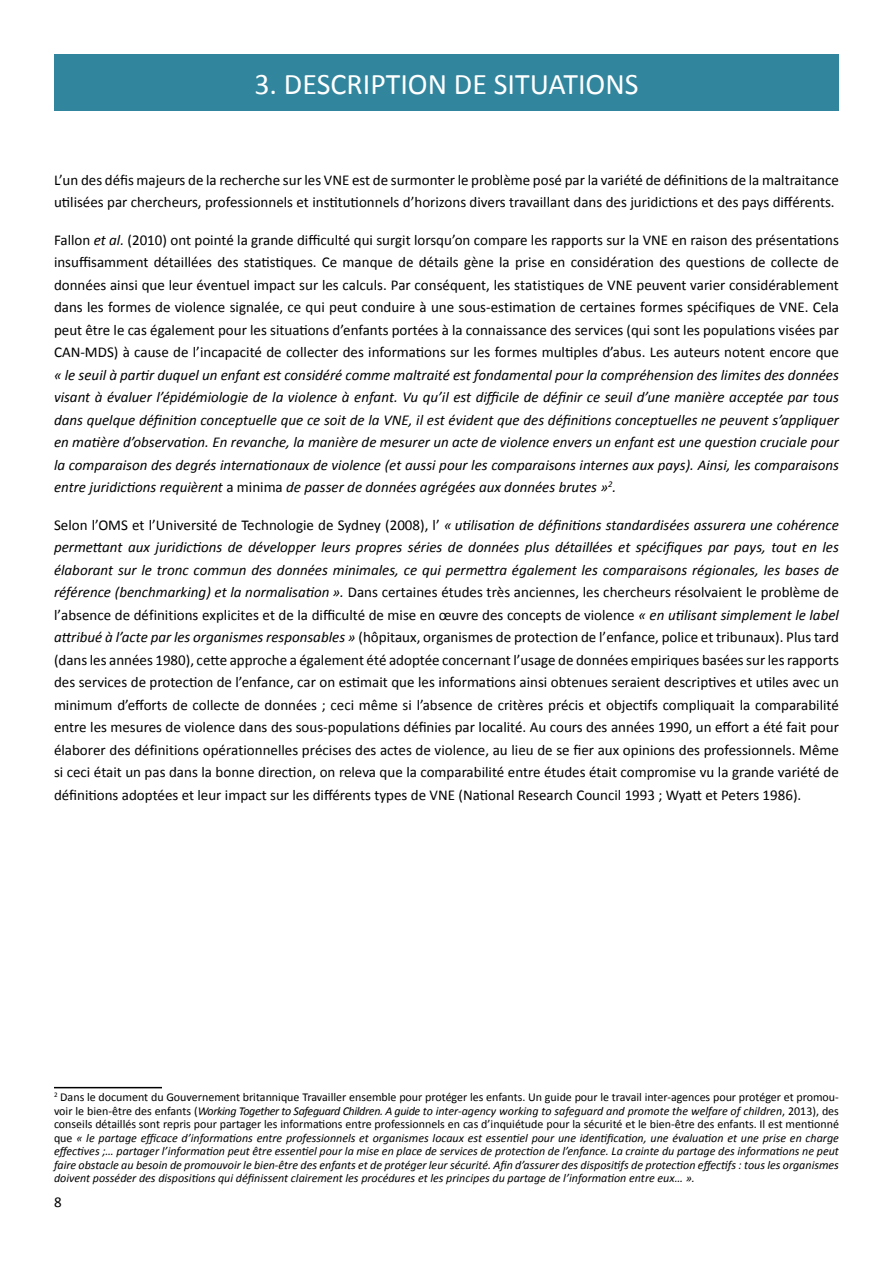
<style>
.page{position:relative;width:893px;height:1263px;background:#fff}
.page>*{position:absolute;margin:0;border:0;box-sizing:border-box;transform-origin:0 0}
.t1{font:30px "Calibri";color:#fff}
.t2{font:15px/22.5px "Calibri";color:#000;text-align:justify}
.t3{font:italic 15px/22.5px "Calibri";color:#000;text-align:justify}
.t4{font:italic 12px/13.5px "Calibri";color:#000;text-align:justify}
.s1{font-style:italic}
.s2{font-style:normal}
</style>
<div class="page">
<hr style="left:54px;top:1087px;width:108px;height:1px;background:#000">
<div style="left:54px;top:54px;width:785px;height:57px;background:#31859d"></div>
<h1 class="t1" style="left:254px;top:65px;width:386px">3. DESCRIPTION DE SITUATIONS</h1>
<p class="t2" style="left:54px;top:169px;width:786px">L’un des défis majeurs de la recherche sur les VNE est de surmonter le problème posé par la variété de définitions de la maltraitance utilisées par chercheurs, professionnels et institutionnels d’horizons divers travaillant dans des juridictions et des pays différents.</p>
<p class="t2" style="left:54px;top:229px;width:786px">Fallon <span class="s1">et al.</span> (2010) ont pointé la grande difficulté qui surgit lorsqu’on compare les rapports sur la VNE en raison des présentations insuffisamment détaillées des statistiques. Ce manque de détails gène la prise en considération des questions de collecte de données ainsi que leur éventuel impact sur les calculs. Par conséquent, les statistiques de VNE peuvent varier considérablement dans les formes de violence signalée, ce qui peut conduire à une sous-estimation de certaines formes spécifiques de VNE. Cela peut être le cas également pour les situations d’enfants portées à la connaissance des services (qui sont les populations visées par CAN-MDS) à cause de l’incapacité de collecter des informations sur les formes multiples d’abus. Les auteurs notent encore que</p>
<p class="t3" style="left:54px;top:363px;width:786px">« le seuil à partir duquel un enfant est considéré comme maltraité est fondamental pour la compréhension des limites des données visant à évaluer l’épidémiologie de la violence à enfant. Vu qu’il est difficile de définir ce seuil d’une manière acceptée par tous dans quelque définition conceptuelle que ce soit de la VNE, il est évident que des définitions conceptuelles ne peuvent s’appliquer en matière d’observation. En revanche, la manière de mesurer un acte de violence envers un enfant est une question cruciale pour la comparaison des degrés internationaux de violence (et aussi pour les comparaisons internes aux pays). Ainsi, les comparaisons entre juridictions requièrent <span class="s2">a minima</span> de passer de données agrégées aux données brutes »<sup>2</sup>.</p>
<p class="t2" style="left:54px;top:514px;width:786px">Selon l’OMS et l’Université de Technologie de Sydney (2008), l’ <span class="s1">« utilisation de définitions standardisées assurera une cohérence permettant aux juridictions de développer leurs propres séries de données plus détaillées et spécifiques par pays, tout en les élaborant sur le tronc commun des données minimales, ce qui permettra également les comparaisons régionales, les bases de référence (benchmarking) et la normalisation ».</span> Dans certaines études très anciennes, les chercheurs résolvaient le problème de l’absence de définitions explicites et de la difficulté de mise en œuvre des concepts de violence <span class="s1">« en utilisant simplement le label attribué à l’acte par les organismes responsables »</span> (hôpitaux, organismes de protection de l’enfance, police et tribunaux). Plus tard (dans les années 1980), cette approche a également été adoptée concernant l’usage de données empiriques basées sur les rapports des services de protection de l’enfance, car on estimait que les informations ainsi obtenues seraient descriptives et utiles avec un minimum d’efforts de collecte de données ; ceci même si l’absence de critères précis et objectifs compliquait la comparabilité entre les mesures de violence dans des sous-populations définies par localité. Au cours des années 1990, un effort a été fait pour élaborer des définitions opérationnelles précises des actes de violence, au lieu de se fier aux opinions des professionnels. Même si ceci était un pas dans la bonne direction, on releva que la comparabilité entre études était compromise vu la grande variété de définitions adoptées et leur impact sur les différents types de VNE (National Research Council 1993 ; Wyatt et Peters 1986).</p>
<p class="t4" style="left:54px;top:1090px;width:786px"><sup>2</sup> <span class="s2">Dans le document du Gouvernement britannique Travailler ensemble pour protéger les enfants. Un guide pour le travail inter-agences pour protéger et promou&shy;voir le bien-être des enfants (</span>Working Together to Safeguard Children. A guide to inter-agency working to safeguard and promote the welfare of children<span class="s2">, 2013), des conseils détaillés sont repris pour partager les informations entre professionnels en cas d’inquiétude pour la sécurité et le bien-être des enfants. Il est mentionné que</span> « le partage efficace d’informations entre professionnels et organismes locaux est essentiel pour une identification, une évaluation et une prise en charge effectives ;… partager l’information peut être essentiel pour la mise en place de services de protection de l’enfance. La crainte du partage des informations ne peut faire obstacle au besoin de promouvoir le bien-être des enfants et de protéger leur sécurité. Afin d’assurer des dispositifs de protection effectifs : tous les organismes doivent posséder des dispositions qui définissent clairement les procédures et les principes du partage de l’information entre eux… ».</p>
<p class="t2" style="left:54px;top:1192px;width:9px">8</p>
</div>
